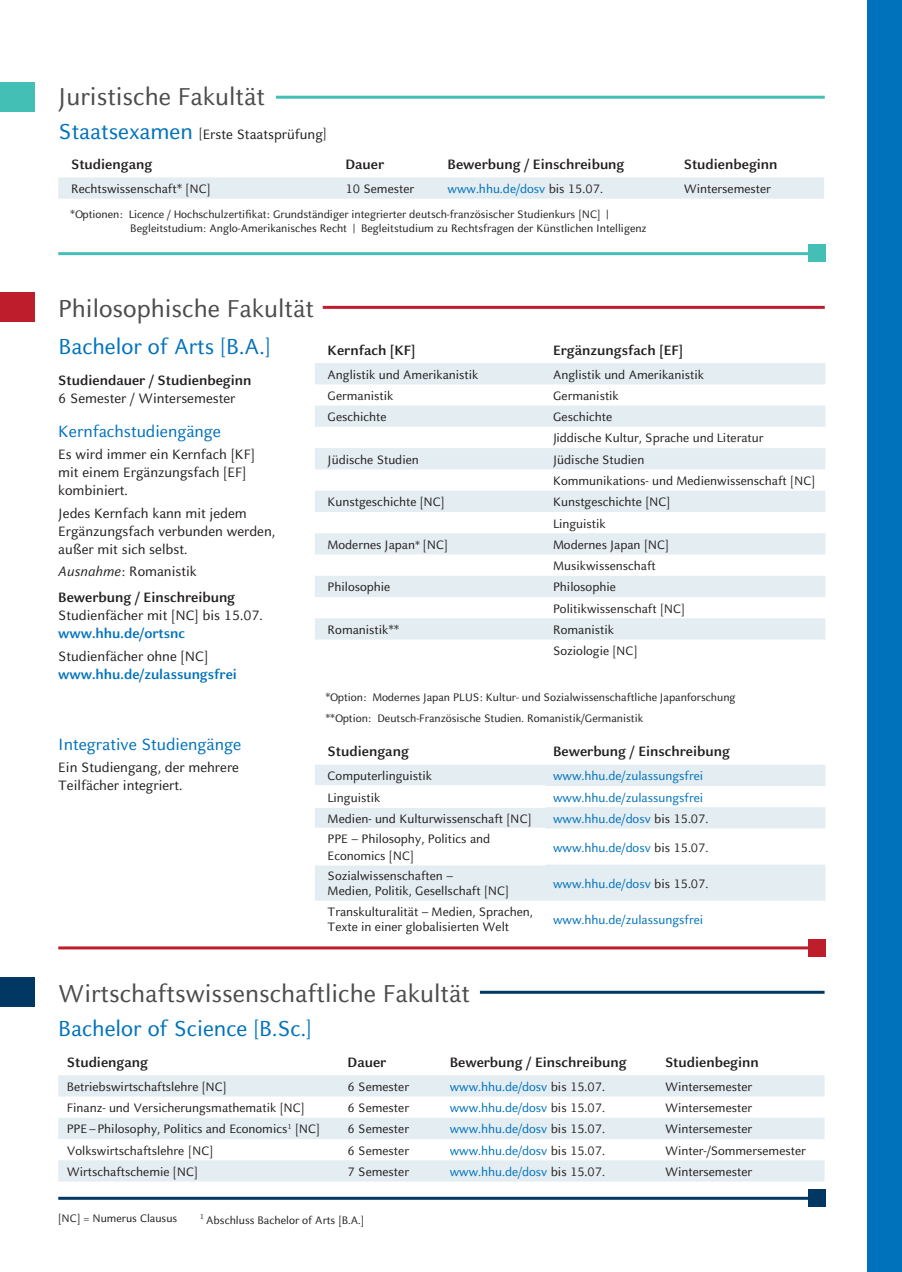
<style>
.page{position:relative;width:902px;height:1272px;background:#fff}
.page>*{position:absolute;margin:0;border:0;box-sizing:border-box;transform-origin:0 0}
.t1{font:27px "HHU Celeste Sans";color:#4b4c4d}
.t2{font:24px "HHU Celeste Sans";color:#0072bc}
.t3{font:18px "HHU Celeste Sans";color:#0072bc}
.t4{font:15px/18px "HHU Celeste Sans";color:#231f20}
.t5{font:700 15px/26.5px "HHU Celeste Sans";color:#231f20}
.t6{font:700 15px "HHU Celeste Sans";color:#0072bc}
.t7{font:13.5px/21.3px "HHU Celeste Sans";color:#231f20}
.t8{font:13.5px "HHU Celeste Sans";color:#0072bc}
.t9{font:12px/14.4px "HHU Celeste Sans";color:#231f20}
.s1{font-size:24px;color:#0072bc}
.s2{font-size:13.5px}
.s3{color:#231f20}
.s4{font-size:21px}
.s5{font-weight:400;font-style:italic}
.s6{font-weight:400}
.s7{font-size:12px}
</style>
<div class="page">
<div style="left:808px;top:1188px;width:17px;height:17px;background:#003863"></div>
<hr style="left:58px;top:1196px;width:766px;height:3px;background:#003863">
<svg style="left:58px;top:1075px;width:766px;height:106px;fill:#e4edf2"></svg>
<hr style="left:480px;top:990px;width:344px;height:3px;background:#003863">
<div style="left:0;top:977px;width:34px;height:30px;background:#003863"></div>
<div style="left:808px;top:939px;width:17px;height:17px;background:#be1d2c"></div>
<hr style="left:58px;top:946px;width:766px;height:3px;background:#be1d2c">
<svg style="left:315px;top:765px;width:510px;height:135px;fill:#e4edf2"></svg>
<svg style="left:315px;top:900px;width:510px;height:1px"></svg>
<svg style="left:315px;top:785px;width:230px;height:1px"></svg>
<svg style="left:315px;top:806px;width:230px;height:2px"></svg>
<svg style="left:315px;top:827px;width:230px;height:2px"></svg>
<svg style="left:315px;top:863px;width:230px;height:2px"></svg>
<hr style="left:323px;top:306px;width:501px;height:3px;background:#be1d2c">
<div style="left:0;top:292px;width:34px;height:30px;background:#be1d2c"></div>
<svg style="left:315px;top:363px;width:510px;height:276px;fill:#e4edf2"></svg>
<div style="left:808px;top:244px;width:17px;height:17px;background:#43bfb5"></div>
<hr style="left:58px;top:252px;width:755px;height:3px;background:#43bfb5">
<div style="left:58px;top:177px;width:766px;height:22px;background:#e4edf2"></div>
<hr style="left:276px;top:96px;width:548px;height:3px;background:#43bfb5">
<div style="left:0;top:82px;width:34px;height:30px;background:#43bfb5"></div>
<div style="left:867px;top:0;width:34px;height:1271px;background:#0072bc"></div>
<h1 class="t1" style="left:58px;top:79px;width:208px">Juristische Fakultät</h1>
<p class="t4" style="left:58px;top:125px;width:270px"><span class="s1">Staatsexamen</span> <span class="s2">[</span>Erste Staatsprüfung<span class="s2">]</span></p>
<p class="t5" style="left:71px;top:150px;width:83px">Studiengang</p>
<p class="t5" style="left:345px;top:150px;width:40px">Dauer</p>
<p class="t5" style="left:447px;top:150px;width:178px">Bewerbung / Einschreibung</p>
<p class="t5" style="left:683px;top:150px;width:95px">Studienbeginn</p>
<p class="t7" style="left:71px;top:178px;width:141px">Rechtswissenschaft* [NC]</p>
<p class="t7" style="left:345px;top:178px;width:70px">10 Semester</p>
<p class="t8" style="left:447px;top:180px;width:157px">www.hhu.de/dosv <span class="s3">bis 15.07.</span></p>
<p class="t7" style="left:683px;top:178px;width:89px">Wintersemester</p>
<p class="t9" style="left:130px;top:206px;width:518px;text-indent:-60px">*Optionen: Licence / Hochschulzertifikat: Grundständiger integrierter deutsch-französischer Studienkurs [NC] |<br>Begleitstudium: Anglo-Amerikanisches Recht | Begleitstudium zu Rechtsfragen der Künstlichen Intelligenz</p>
<h1 class="t1" style="left:58px;top:291px;width:257px">Philosophische Fakultät</h1>
<h2 class="t2" style="left:58px;top:331px;width:214px">Bachelor of Arts <span class="s4">[</span>B.A.<span class="s4">]</span></h2>
<p class="t5" style="left:58px;top:366px;width:195px">Studiendauer / Studienbeginn</p>
<p class="t4" style="left:58px;top:388px;width:179px">6 Semester / Wintersemester</p>
<h3 class="t3" style="left:58px;top:420px;width:164px">Kernfachstudiengänge</h3>
<p class="t4" style="left:58px;top:445px;width:198px">Es wird immer ein Kernfach [KF] mit einem Ergänzungsfach [EF] kombiniert.</p>
<p class="t4" style="left:58px;top:503px;width:218px">Jedes Kernfach kann mit jedem<br>Ergänzungsfach verbunden werden, außer mit sich selbst.</p>
<p class="t5" style="left:58px;top:557px;width:178px"><span class="s5">Ausnahme</span><span class="s6">: Romanistik<br></span>Bewerbung / Einschreibung</p>
<p class="t4" style="left:58px;top:606px;width:206px">Studienfächer mit [NC] bis 15.07.</p>
<p class="t6" style="left:58px;top:624px;width:128px">www.hhu.de/ortsnc</p>
<p class="t4" style="left:58px;top:646px;width:151px">Studienfächer ohne [NC]</p>
<p class="t6" style="left:58px;top:664px;width:180px">www.hhu.de/zulassungsfrei</p>
<h3 class="t3" style="left:58px;top:732px;width:184px">Integrative Studiengänge</h3>
<p class="t4" style="left:58px;top:757px;width:182px">Ein Studiengang, der mehrere<br>Teilfächer integriert.</p>
<p class="t5" style="left:327px;top:336px;width:89px">Kernfach [KF]</p>
<p class="t5" style="left:553px;top:336px;width:131px">Ergänzungsfach [EF]</p>
<p class="t7" style="left:327px;top:363px;width:152px">Anglistik und Amerikanistik</p>
<p class="t7" style="left:553px;top:363px;width:152px">Anglistik und Amerikanistik</p>
<p class="t7" style="left:327px;top:384px;width:67px">Germanistik</p>
<p class="t7" style="left:553px;top:384px;width:67px">Germanistik</p>
<p class="t7" style="left:327px;top:406px;width:61px">Geschichte</p>
<p class="t7" style="left:553px;top:406px;width:212px">Geschichte<br>Jiddische Kultur, Sprache und Literatur</p>
<p class="t7" style="left:327px;top:448px;width:93px">Jüdische Studien</p>
<p class="t7" style="left:553px;top:448px;width:263px">Jüdische Studien<br>Kommunikations- und Medienwissenschaft [NC]</p>
<p class="t7" style="left:327px;top:491px;width:119px">Kunstgeschichte [NC]</p>
<p class="t7" style="left:553px;top:491px;width:119px">Kunstgeschichte [NC]<br>Linguistik</p>
<p class="t7" style="left:327px;top:533px;width:122px">Modernes Japan<span class="s7">*</span> [NC]</p>
<p class="t7" style="left:553px;top:533px;width:117px">Modernes Japan [NC]<br>Musikwissenschaft</p>
<p class="t7" style="left:327px;top:576px;width:64px">Philosophie</p>
<p class="t7" style="left:553px;top:576px;width:133px">Philosophie<br>Politikwissenschaft [NC]</p>
<p class="t7" style="left:327px;top:618px;width:73px">Romanistik**</p>
<p class="t7" style="left:553px;top:618px;width:86px">Romanistik<br>Soziologie [NC]</p>
<p class="t9" style="left:325px;top:689px;width:411px">*Option: Modernes Japan PLUS: Kultur- und Sozialwissenschaftliche Japanforschung</p>
<p class="t9" style="left:325px;top:710px;width:319px">**Option: Deutsch-Französische Studien. Romanistik/Germanistik</p>
<p class="t5" style="left:327px;top:737px;width:83px">Studiengang</p>
<p class="t5" style="left:553px;top:737px;width:178px">Bewerbung / Einschreibung</p>
<p class="t7" style="left:327px;top:765px;width:106px">Computerlinguistik</p>
<p class="t8" style="left:553px;top:767px;width:152px">www.hhu.de/zulassungsfrei</p>
<p class="t7" style="left:327px;top:786px;width:54px">Linguistik</p>
<p class="t8" style="left:553px;top:788px;width:152px">www.hhu.de/zulassungsfrei</p>
<p class="t7" style="left:327px;top:807px;width:205px">Medien- und Kulturwissenschaft [NC]</p>
<p class="t8" style="left:553px;top:810px;width:157px">www.hhu.de/dosv <span class="s3">bis 15.07.</span></p>
<p class="t7" style="left:327px;top:830px;width:164px;line-height:16.2px">PPE – Philosophy, Politics and<br>Economics [NC]</p>
<p class="t8" style="left:553px;top:838px;width:157px">www.hhu.de/dosv <span class="s3">bis 15.07.</span></p>
<p class="t7" style="left:327px;top:868px;width:183px;line-height:15px">Sozialwissenschaften –<br>Medien, Politik, Gesellschaft [NC]</p>
<p class="t8" style="left:553px;top:874px;width:157px">www.hhu.de/dosv <span class="s3">bis 15.07.</span></p>
<p class="t7" style="left:327px;top:904px;width:207px;line-height:15px">Transkulturalität – Medien, Sprachen,<br>Texte in einer globalisierten Welt</p>
<p class="t8" style="left:553px;top:911px;width:152px">www.hhu.de/zulassungsfrei</p>
<h1 class="t1" style="left:58px;top:976px;width:413px">Wirtschaftswissenschaftliche Fakultät</h1>
<h2 class="t2" style="left:58px;top:1013px;width:255px">Bachelor of Science <span class="s4">[</span>B.Sc.<span class="s4">]</span></h2>
<p class="t5" style="left:67px;top:1048px;width:83px">Studiengang</p>
<p class="t5" style="left:347px;top:1048px;width:40px">Dauer</p>
<p class="t5" style="left:449px;top:1048px;width:178px">Bewerbung / Einschreibung</p>
<p class="t5" style="left:665px;top:1048px;width:95px">Studienbeginn</p>
<p class="t7" style="left:67px;top:1075px;width:161px">Betriebswirtschaftslehre [NC]</p>
<p class="t7" style="left:347px;top:1075px;width:63px">6 Semester</p>
<p class="t8" style="left:449px;top:1077px;width:157px">www.hhu.de/dosv <span class="s3">bis 15.07.</span></p>
<p class="t7" style="left:665px;top:1075px;width:89px">Wintersemester</p>
<p class="t7" style="left:67px;top:1096px;width:239px">Finanz- und Versicherungsmathematik [NC]</p>
<p class="t7" style="left:347px;top:1096px;width:63px">6 Semester</p>
<p class="t8" style="left:449px;top:1099px;width:157px">www.hhu.de/dosv <span class="s3">bis 15.07.</span></p>
<p class="t7" style="left:665px;top:1096px;width:89px">Wintersemester</p>
<p class="t7" style="left:67px;top:1117px;width:254px">PPE–Philosophy, Politics and Economics<sup>1</sup> [NC]</p>
<p class="t7" style="left:347px;top:1117px;width:63px">6 Semester</p>
<p class="t8" style="left:449px;top:1120px;width:157px">www.hhu.de/dosv <span class="s3">bis 15.07.</span></p>
<p class="t7" style="left:665px;top:1117px;width:89px">Wintersemester</p>
<p class="t7" style="left:67px;top:1139px;width:148px">Volkswirtschaftslehre [NC]</p>
<p class="t7" style="left:347px;top:1139px;width:63px">6 Semester</p>
<p class="t8" style="left:449px;top:1141px;width:157px">www.hhu.de/dosv <span class="s3">bis 15.07.</span></p>
<p class="t7" style="left:665px;top:1139px;width:142px">Winter-/Sommersemester</p>
<p class="t7" style="left:67px;top:1160px;width:132px">Wirtschaftschemie [NC]</p>
<p class="t7" style="left:347px;top:1160px;width:63px">7 Semester</p>
<p class="t8" style="left:449px;top:1162px;width:157px">www.hhu.de/dosv <span class="s3">bis 15.07.</span></p>
<p class="t7" style="left:665px;top:1160px;width:89px">Wintersemester</p>
<p class="t9" style="left:58px;top:1211px;width:120px">[NC] = Numerus Clausus</p>
<p class="t9" style="left:200px;top:1212px;width:166px"><sup>1</sup> Abschluss Bachelor of Arts [B.A.]</p>
</div>
